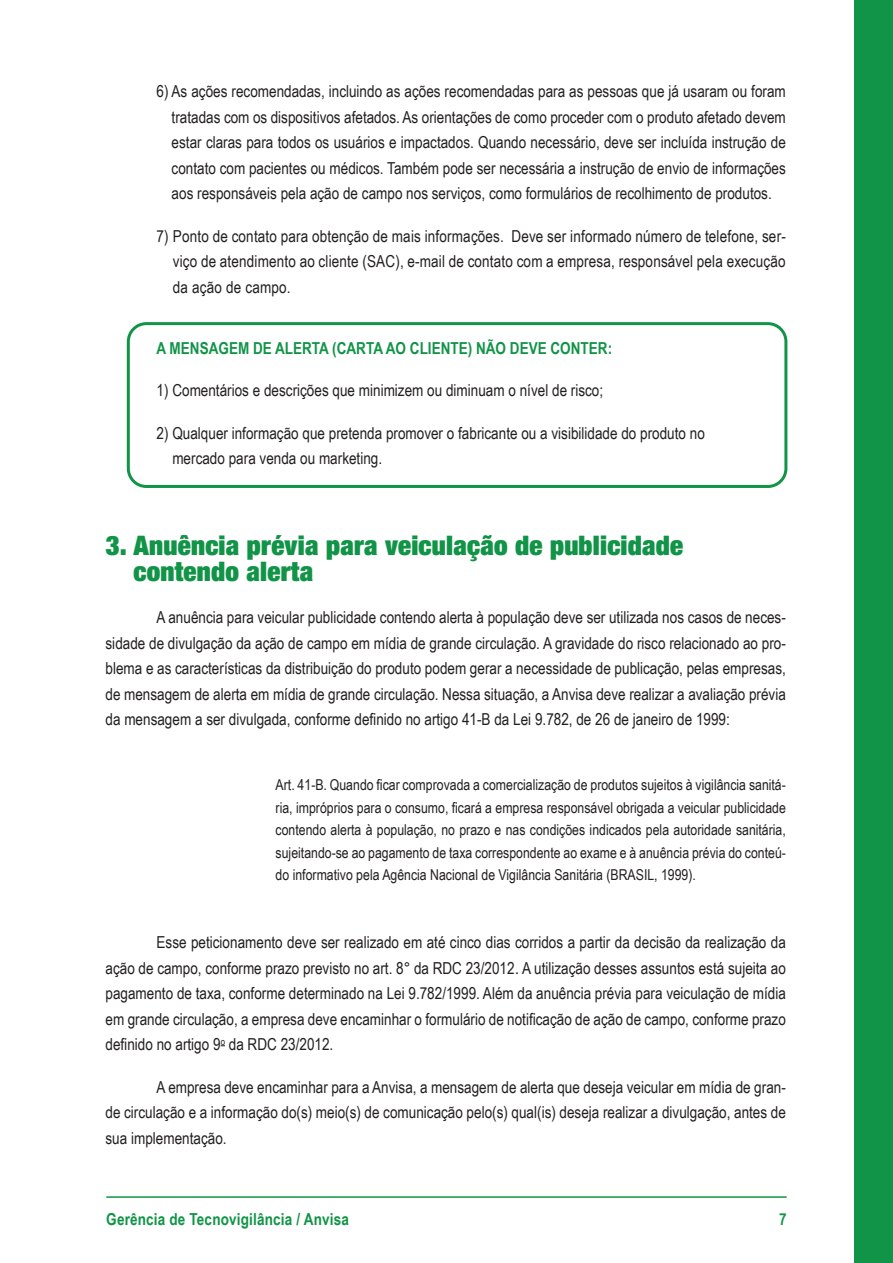
<style>
.page{position:relative;width:893px;height:1263px;background:#fff}
.page>*{position:absolute;margin:0;border:0;box-sizing:border-box;transform-origin:0 0}
.t1{font:900 condensed 27px/25.5px "Helvetica Neue LT Std";letter-spacing:.01em;color:#119447}
.t2{font:16.5px/25.5px "Arial Narrow";color:#231f20;text-align:justify}
.t3{font:700 16.5px "Arial Narrow";color:#119447}
.t4{font:15px/22.5px "Arial Narrow";color:#231f20;text-align:justify}
.s1{font-family:"Arial"}
</style>
<div class="page">
<hr style="left:106px;top:1196px;width:681px;height:2px;background:#119447">
<div style="left:855px;top:0;width:38px;height:1263px;background:#119447"></div>
<div style="left:127px;top:322px;width:660px;height:166px;border:3px solid #119447;border-radius:18px"></div>
<p class="t2" style="left:172px;top:78px;width:616px;text-indent:-15px">6) As ações recomendadas, incluindo as ações recomendadas para as pessoas que já usaram ou foram tratadas com os dispositivos afetados. As orientações de como proceder com o produto afetado devem estar claras para todos os usuários e impactados. Quando necessário, deve ser incluída instrução de contato com pacientes ou médicos. Também pode ser necessária a instrução de envio de informações aos responsáveis pela ação de campo nos serviços, como formulários de recolhimento de produtos.</p>
<p class="t2" style="left:173px;top:222px;width:614px;text-indent:-16px">7) Ponto de contato para obtenção de mais informações. Deve ser informado número de telefone, ser&shy;viço de atendimento ao cliente (SAC), e-mail de contato com a empresa, responsável pela execução da ação de campo.</p>
<p class="t3" style="left:157px;top:335px;width:457px">A MENSAGEM DE ALERTA (CARTA AO CLIENTE) NÃO DEVE CONTER:</p>
<p class="t2" style="left:157px;top:377px;width:448px">1) Comentários e descrições que minimizem ou diminuam o nível de risco;</p>
<p class="t2" style="left:172px;top:419px;width:534px;text-indent:-16px">2) Qualquer informação que pretenda promover o fabricante ou a visibilidade do produto no mercado para venda ou marketing.</p>
<h1 class="t1" style="left:133px;top:532px;width:551px;text-indent:-28px">3. Anuência prévia para veiculação de publicidade contendo alerta</h1>
<p class="t2" style="left:106px;top:604px;width:682px;text-indent:51px">A anuência para veicular publicidade contendo alerta à população deve ser utilizada nos casos de neces&shy;sidade de divulgação da ação de campo em mídia de grande circulação. A gravidade do risco relacionado ao pro&shy;blema e as características da distribuição do produto podem gerar a necessidade de publicação, pelas empresas, de mensagem de alerta em mídia de grande circulação. Nessa situação, a Anvisa deve realizar a avaliação prévia da mensagem a ser divulgada, conforme definido no artigo 41-B da Lei 9.782, de 26 de janeiro de 1999:</p>
<p class="t4" style="left:276px;top:773px;width:512px">Art. 41-B. Quando ficar comprovada a comercialização de produtos sujeitos à vigilância sanitá&shy;ria, impróprios para o consumo, ficará a empresa responsável obrigada a veicular publicidade contendo alerta à população, no prazo e nas condições indicados pela autoridade sanitária, sujeitando-se ao pagamento de taxa correspondente ao exame e à anuência prévia do conteú&shy;do informativo pela Agência Nacional de Vigilância Sanitária (BRASIL, 1999).</p>
<p class="t2" style="left:106px;top:929px;width:682px;text-indent:51px">Esse peticionamento deve ser realizado em até cinco dias corridos a partir da decisão da realização da ação de campo, conforme prazo previsto no art. 8° da RDC 23/2012<span class="s1">.</span> A utilização desses assuntos está sujeita ao pagamento de taxa, conforme determinado na Lei 9.782/1999. Além da anuência prévia para veiculação de mídia em grande circulação, a empresa deve encaminhar o formulário de notificação de ação de campo, conforme prazo definido no artigo 9<sup>o</sup> da RDC 23/2012.</p>
<p class="t2" style="left:106px;top:1073px;width:682px;text-indent:51px">A empresa deve encaminhar para a Anvisa, a mensagem de alerta que deseja veicular em mídia de gran&shy;de circulação e a informação do(s) meio(s) de comunicação pelo(s) qual(is) deseja realizar a divulgação, antes de sua implementação.</p>
<p class="t3" style="left:106px;top:1207px;width:244px">Gerência de Tecnovigilância / Anvisa</p>
<p class="t3" style="left:779px;top:1207px;width:9px">7</p>
</div>
